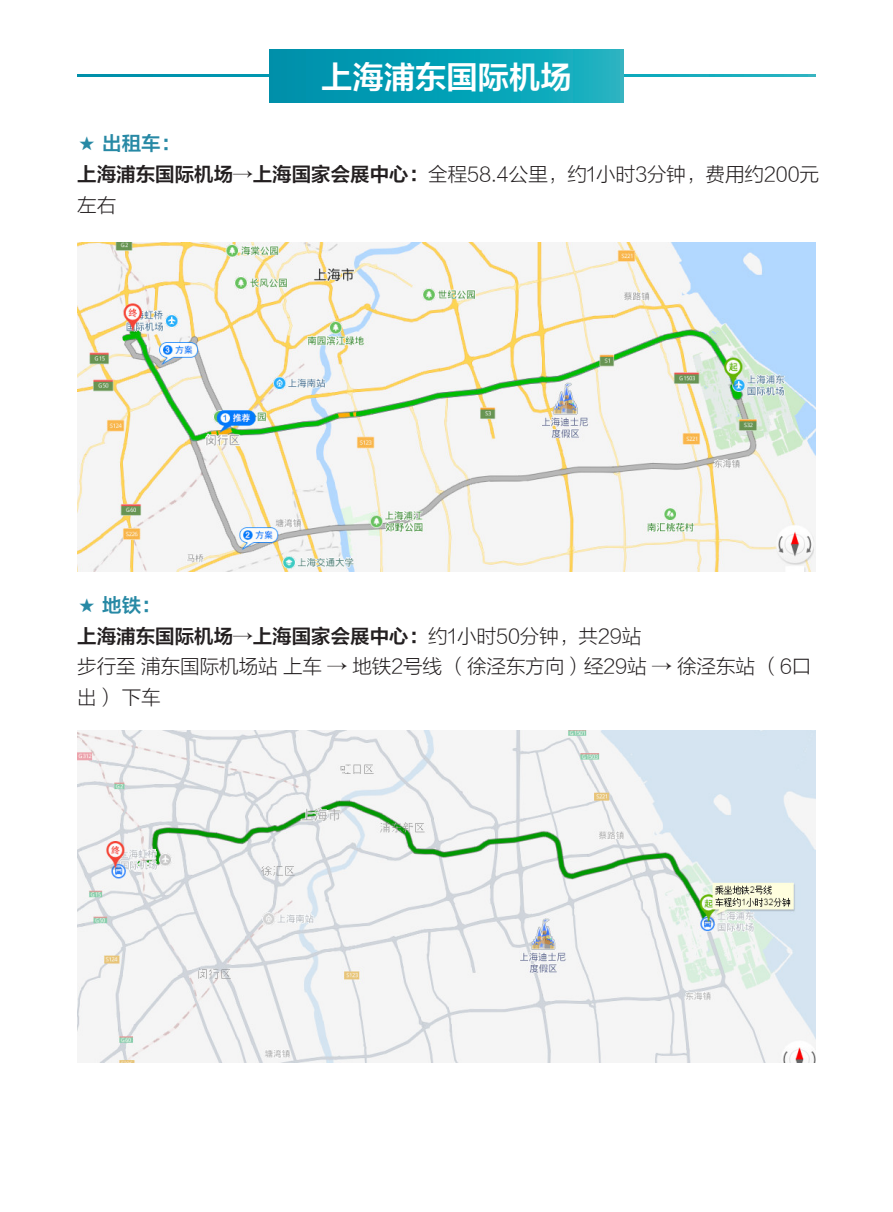
<style>
.page{position:relative;width:893px;height:1212px;background:#fff}
.page>*{position:absolute;margin:0;border:0;box-sizing:border-box;transform-origin:0 0}
.t1{font:31.35px "FZLTZCHK GBK1 0";color:#fff}
.t2{font:19.5px/30.6px "Lantinghei SC Extralight";color:#231f20}
.t3{font:19.5px/30.6px "FZLTZCHK GBK1 0";color:#231f20}
.t4{font:19.5px "FZLTZCHK GBK1 0";color:#2789a5}
.s1{font-family:"FZLTZCHK GBK1 0"}
.s2{color:#2789a5}
.s3{font-family:"Lantinghei SC Extralight"}
</style>
<div class="page">
<svg style="left:77px;top:75px;width:739px;height:2px"></svg>
<svg style="left:270px;top:49px;width:353px;height:54px;background:#08a0b6"></svg>
<img style="left:77px;top:243px;width:739px;height:328px">
<img style="left:77px;top:730px;width:739px;height:332px">
<h1 class="t1" style="left:321px;top:59px;width:252px">上海浦东国际机场</h1>
<p class="t4" style="left:77px;top:133px;width:104px">★ 出租车：</p>
<p class="t2" style="left:77px;top:159px;width:743px"><span class="s1">上海浦东国际机场→上海国家会展中心：</span>全程58.4公里，约1小时3分钟，费用约200元左右</p>
<p class="t3" style="left:77px;top:590px;width:565px"><span class="s2">★ 地铁：<br></span>上海浦东国际机场→上海国家会展中心：<span class="s3">约1小时50分钟，共29站</span></p>
<p class="t2" style="left:77px;top:652px;width:736px">步行至 浦东国际机场站 上车 → 地铁2号线 （徐泾东方向）经29站 → 徐泾东站 （6口出） 下车</p>
</div>
